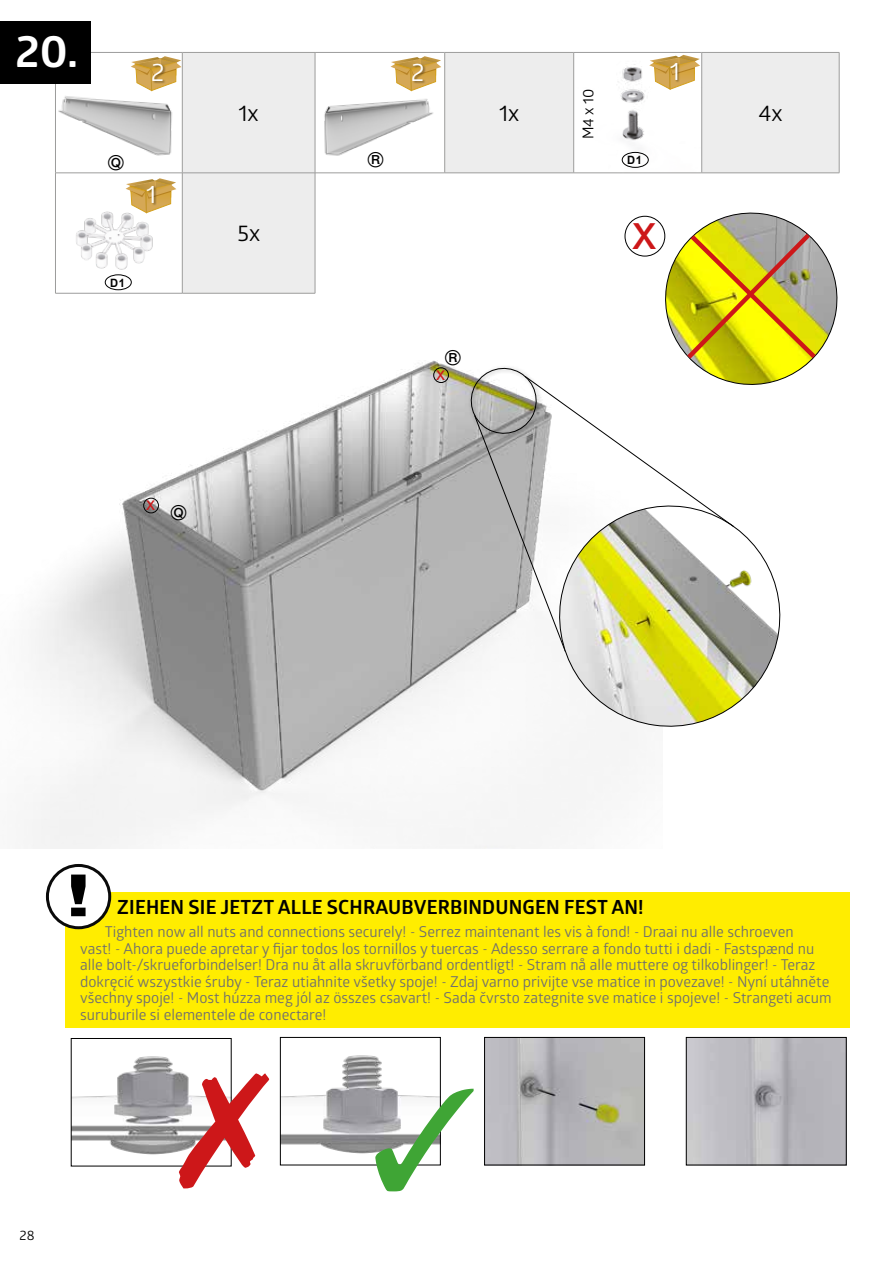
<style>
.page{position:relative;width:893px;height:1263px;background:#fff}
.page>*{position:absolute;margin:0;border:0;box-sizing:border-box;transform-origin:0 0}
.t1{font:48.6px "Arial";color:#cd1719}
.t2{font:700 45px "Glober";color:#fff}
.t3{font:25.05px "Glober";color:#fff}
.t4{font:22.5px "Glober";color:#000}
.t5{font:700 19.5px "Glober";letter-spacing:.01em;color:#000}
.t6{font:18px "Bundesbahn Pi 3";color:#000}
.t7{font:18px "Arial";color:#cd1719}
.t8{font:15px/16.5px "Glober";color:#706f6f}
.t9{font:15px "Glober";color:#000}
.t10{font:13.5px "Glober";color:#000}
.t11{font:700 11.4px "Arial";color:#000}
</style>
<div class="page">
<svg style="left:183px;top:53px;width:656px;height:240px;fill:#ededed"></svg>
<hr style="left:55px;top:52px;width:127px;height:1px;background:#9d9d9c">
<hr style="left:182px;top:52px;width:133px;height:1px;background:#9d9d9c">
<hr style="left:182px;top:53px;width:1px;height:120px;background:#9d9d9c">
<hr style="left:55px;top:173px;width:1px;height:120px;background:#9d9d9c">
<hr style="left:55px;top:173px;width:127px;height:1px;background:#9d9d9c">
<hr style="left:55px;top:293px;width:127px;height:1px;background:#9d9d9c">
<hr style="left:315px;top:52px;width:130px;height:1px;background:#9d9d9c">
<hr style="left:315px;top:53px;width:1px;height:120px;background:#9d9d9c">
<hr style="left:445px;top:52px;width:129px;height:1px;background:#9d9d9c">
<hr style="left:444px;top:53px;width:1px;height:120px;background:#9d9d9c">
<hr style="left:574px;top:52px;width:128px;height:1px;background:#9d9d9c">
<hr style="left:573px;top:53px;width:1px;height:120px;background:#9d9d9c">
<hr style="left:702px;top:52px;width:137px;height:1px;background:#9d9d9c">
<hr style="left:701px;top:53px;width:1px;height:120px;background:#9d9d9c">
<hr style="left:839px;top:53px;width:1px;height:120px;background:#9d9d9c">
<hr style="left:315px;top:173px;width:130px;height:1px;background:#9d9d9c">
<hr style="left:445px;top:173px;width:129px;height:1px;background:#9d9d9c">
<hr style="left:574px;top:173px;width:128px;height:1px;background:#9d9d9c">
<hr style="left:702px;top:173px;width:137px;height:1px;background:#9d9d9c">
<hr style="left:182px;top:173px;width:133px;height:1px;background:#9d9d9c">
<hr style="left:182px;top:173px;width:1px;height:120px;background:#9d9d9c">
<hr style="left:182px;top:293px;width:133px;height:1px;background:#9d9d9c">
<hr style="left:315px;top:173px;width:1px;height:120px;background:#9d9d9c">
<img style="left:575px;top:54px;width:127px;height:120px">
<div style="left:622px;top:152px;width:27px;height:16px;border:1px solid #000;border-radius:50%"></div>
<img style="left:32px;top:360px;width:597px;height:488px">
<svg style="left:551px;top:652px;width:224px;height:82px"></svg>
<svg style="left:131px;top:56px;width:51px;height:35px"></svg>
<div style="left:152px;top:63px;width:14px;height:21px;background:#000;opacity:.4"></div>
<svg style="left:391px;top:56px;width:50px;height:35px"></svg>
<div style="left:412px;top:63px;width:14px;height:21px;background:#000;opacity:.4"></div>
<img style="left:76px;top:185px;width:106px;height:97px">
<div style="left:105px;top:274px;width:27px;height:16px;border:1px solid #000;border-radius:50%"></div>
<img style="left:486px;top:1039px;width:157px;height:124px">
<div style="left:484px;top:1037px;width:161px;height:128px;border:1px solid #000"></div>
<img style="left:688px;top:1039px;width:157px;height:124px">
<div style="left:686px;top:1037px;width:161px;height:128px;border:1px solid #000"></div>
<img style="left:55px;top:75px;width:126px;height:98px">
<img style="left:318px;top:76px;width:122px;height:98px">
<div style="left:143px;top:498px;width:16px;height:15px;border:1px solid #000;border-radius:50%"></div>
<div style="left:433px;top:367px;width:16px;height:16px;border:1px solid #000;border-radius:50%"></div>
<svg style="left:466px;top:207px;width:373px;height:445px"></svg>
<svg style="left:649px;top:55px;width:51px;height:35px"></svg>
<div style="left:670px;top:62px;width:10px;height:21px;background:#000;opacity:.4"></div>
<svg style="left:126px;top:178px;width:50px;height:35px"></svg>
<div style="left:146px;top:186px;width:11px;height:20px;background:#000;opacity:.4"></div>
<div style="left:0;top:21px;width:91px;height:63px;background:#000"></div>
<img style="left:73px;top:1056px;width:109px;height:99px">
<div style="left:71px;top:1038px;width:161px;height:128px;border:1px solid #000"></div>
<img style="left:282px;top:1055px;width:111px;height:99px">
<div style="left:280px;top:1037px;width:161px;height:128px;border:1px solid #000"></div>
<svg style="left:375px;top:1089px;width:99px;height:102px"></svg>
<svg style="left:179px;top:1073px;width:90px;height:115px"></svg>
<div style="left:65px;top:892px;width:785px;height:136px;background:#ffed00"></div>
<div style="left:47px;top:865px;width:63px;height:63px;background:#fff;border-radius:50%"></div>
<div style="left:46px;top:864px;width:65px;height:65px;border:3px solid #0a0a0a;border-radius:50%"></div>
<svg style="left:71px;top:874px;width:15px;height:42px"></svg>
<h2 class="t2" style="left:16px;top:19px;width:64px">20.</h2>
<h3 class="t3" style="left:151px;top:55px;width:15px">2</h3>
<h3 class="t3" style="left:411px;top:55px;width:15px">2</h3>
<h3 class="t3" style="left:670px;top:53px;width:12px">1</h3>
<p class="t9" style="left:578px;top:139px;width:52px;rotate:-90deg">M4 x 10</p>
<h3 class="t4" style="left:239px;top:97px;width:22px">1x</h3>
<h3 class="t4" style="left:499px;top:97px;width:22px">1x</h3>
<h3 class="t4" style="left:758px;top:97px;width:26px">4x</h3>
<p class="t6" style="left:107px;top:154px;width:17px">Q</p>
<p class="t6" style="left:367px;top:152px;width:17px">R</p>
<h3 class="t3" style="left:146px;top:177px;width:12px">1</h3>
<p class="t11" style="left:110px;top:274px;width:16px">D1</p>
<h3 class="t4" style="left:237px;top:217px;width:24px">5x</h3>
<p class="t6" style="left:445px;top:350px;width:17px">R</p>
<p class="t7" style="left:436px;top:361px;width:10px">x</p>
<p class="t11" style="left:627px;top:152px;width:16px">D1</p>
<h1 class="t1" style="left:632px;top:199px;width:26px">x</h1>
<p class="t7" style="left:146px;top:492px;width:10px">x</p>
<p class="t6" style="left:170px;top:505px;width:17px">Q</p>
<h3 class="t5" style="left:117px;top:893px;width:528px">ZIEHEN SIE JETZT ALLE SCHRAUBVERBINDUNGEN FEST AN!</h3>
<p class="t8" style="left:80px;top:923px;width:753px;text-indent:25px">Tighten now all nuts and connections securely! - Serrez maintenant les vis à fond! - Draai nu alle schroeven<br>vast! - Ahora puede apretar y fijar todos los tornillos y tuercas - Adesso serrare a fondo tutti i dadi - Fastspænd nu alle bolt-/skrueforbindelser! Dra nu åt alla skruvförband ordentligt! - Stram nå alle muttere og tilkoblinger! - Teraz dokręcić wszystkie śruby - Teraz utiahnite všetky spoje! - Zdaj varno privijte vse matice in povezave! - Nyní utáhněte všechny spoje! - Most húzza meg jól az összes csavart! - Sada čvrsto zategnite sve matice i spojeve! - Strangeti acum suruburile si elementele de conectare!</p>
<p class="t10" style="left:20px;top:1225px;width:17px">28</p>
</div>
